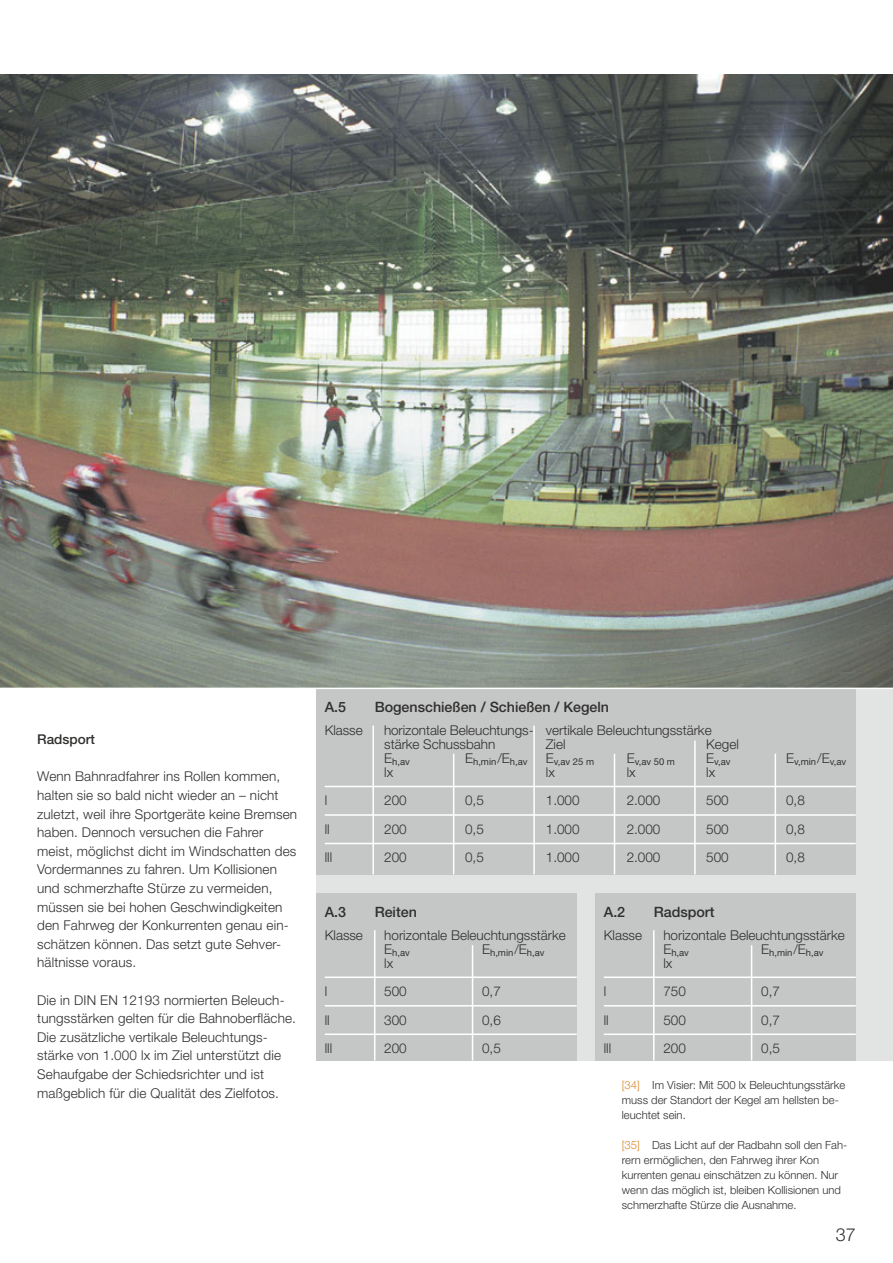
<style>
.page{position:relative;width:893px;height:1263px;background:#fff}
.page>*{position:absolute;margin:0;border:0;box-sizing:border-box;transform-origin:0 0}
.t1{font:300 18px "Helvetica Neue";color:#2f2f2e}
.t2{font:500 14.25px "Helvetica Neue";color:#2f2f2e}
.t3{font:300 13.5px/18.6px "Helvetica Neue";letter-spacing:.01em;color:#2f2f2e}
.t4{font:500 13.5px "Helvetica Neue";color:#2f2f2e}
.t5{font:300 11.25px/15px "Helvetica Neue";color:#2f2f2e}
.t6{font:9.45px "Helvetica Neue";color:#2f2f2e}
.s1{color:#d9882b}
</style>
<div class="page">
<img style="left:0;top:74px;width:893px;height:614px">
<div style="left:316px;top:688px;width:577px;height:372px;background:#e2e3e3"></div>
<div style="left:316px;top:688px;width:540px;height:186px;background:#c5c6c6"></div>
<hr style="left:372px;top:725px;width:2px;height:149px;background:#fff">
<hr style="left:453px;top:754px;width:1px;height:120px;background:#fff">
<hr style="left:614px;top:754px;width:1px;height:120px;background:#fff">
<hr style="left:694px;top:740px;width:2px;height:134px;background:#fff">
<hr style="left:775px;top:754px;width:1px;height:120px;background:#fff">
<hr style="left:533px;top:725px;width:2px;height:149px;background:#fff">
<hr style="left:325px;top:786px;width:531px;height:1px;background:#fff">
<hr style="left:325px;top:814px;width:531px;height:2px;background:#fff">
<hr style="left:325px;top:843px;width:531px;height:1px;background:#fff">
<div style="left:316px;top:893px;width:261px;height:167px;background:#c5c6c6"></div>
<hr style="left:325px;top:976px;width:252px;height:2px;background:#fff">
<hr style="left:325px;top:1005px;width:252px;height:1px;background:#fff">
<hr style="left:325px;top:1033px;width:252px;height:2px;background:#fff">
<hr style="left:374px;top:930px;width:1px;height:130px;background:#fff">
<hr style="left:472px;top:945px;width:1px;height:115px;background:#fff">
<div style="left:595px;top:893px;width:261px;height:167px;background:#c5c6c6"></div>
<hr style="left:604px;top:976px;width:252px;height:2px;background:#fff">
<hr style="left:604px;top:1005px;width:252px;height:1px;background:#fff">
<hr style="left:604px;top:1033px;width:252px;height:2px;background:#fff">
<hr style="left:653px;top:930px;width:1px;height:130px;background:#fff">
<hr style="left:751px;top:945px;width:1px;height:115px;background:#fff">
<hr style="left:0;top:688px;width:893px;height:1px;background:#fff">
<p class="t4" style="left:37px;top:734px;width:59px">Radsport</p>
<p class="t3" style="left:37px;top:768px;width:261px">Wenn Bahnradfahrer ins Rollen kommen, halten sie so bald nicht wieder an – nicht zuletzt, weil ihre Sportgeräte keine Bremsen haben. Dennoch versuchen die Fahrer meist, möglichst dicht im Windschatten des Vordermannes zu fahren. Um Kollisionen und schmerzhafte Stürze zu vermeiden, müssen sie bei hohen Geschwindigkeiten den Fahrweg der Konkurrenten genau ein&shy;schätzen können. Das setzt gute Sehver&shy;hältnisse voraus.</p>
<p class="t3" style="left:37px;top:992px;width:260px">Die in DIN EN 12193 normierten Beleuch&shy;tungsstärken gelten für die Bahnoberfläche.<br>Die zusätzliche vertikale Beleuchtungs&shy;stärke von 1.000 lx im Ziel unterstützt die Sehaufgabe der Schiedsrichter und ist maßgeblich für die Qualität des Zielfotos.</p>
<p class="t2" style="left:325px;top:702px;width:23px">A.5</p>
<p class="t2" style="left:375px;top:702px;width:236px">Bogenschießen / Schießen / Kegeln</p>
<p class="t3" style="left:325px;top:722px;width:39px">Klasse</p>
<p class="t3" style="left:384px;top:725px;width:329px;line-height:14px">horizontale Beleuchtungs- vertikale Beleuchtungsstärke stärke Schussbahn</p>
<p class="t3" style="left:546px;top:736px;width:21px">Ziel</p>
<p class="t3" style="left:706px;top:736px;width:34px">Kegel</p>
<p class="t6" style="left:384px;top:758px;width:27px"><sup>E</sup>h,av</p>
<p class="t6" style="left:465px;top:758px;width:64px"><sup>E</sup>h,min<sup>/E</sup>h,av</p>
<p class="t6" style="left:546px;top:758px;width:50px"><sup>E</sup>v,av 25 m</p>
<p class="t6" style="left:627px;top:758px;width:50px"><sup>E</sup>v,av 50 m</p>
<p class="t6" style="left:706px;top:758px;width:26px"><sup>E</sup>v,av</p>
<p class="t6" style="left:786px;top:758px;width:62px"><sup>E</sup>v,min<sup>/E</sup>v,av</p>
<p class="t3" style="left:384px;top:764px;width:10px">lx</p>
<p class="t3" style="left:546px;top:764px;width:10px">lx</p>
<p class="t3" style="left:627px;top:764px;width:10px">lx</p>
<p class="t3" style="left:706px;top:764px;width:10px">lx</p>
<p class="t3" style="left:325px;top:792px;width:4px">l</p>
<p class="t3" style="left:384px;top:792px;width:24px">200</p>
<p class="t3" style="left:465px;top:792px;width:20px">0,5</p>
<p class="t3" style="left:546px;top:792px;width:35px">1.000</p>
<p class="t3" style="left:627px;top:792px;width:35px">2.000</p>
<p class="t3" style="left:706px;top:792px;width:24px">500</p>
<p class="t3" style="left:786px;top:792px;width:20px">0,8</p>
<p class="t3" style="left:325px;top:821px;width:6px">ll</p>
<p class="t3" style="left:384px;top:821px;width:24px">200</p>
<p class="t3" style="left:465px;top:821px;width:20px">0,5</p>
<p class="t3" style="left:546px;top:821px;width:35px">1.000</p>
<p class="t3" style="left:627px;top:821px;width:35px">2.000</p>
<p class="t3" style="left:706px;top:821px;width:24px">500</p>
<p class="t3" style="left:786px;top:821px;width:20px">0,8</p>
<p class="t3" style="left:325px;top:849px;width:9px">lll</p>
<p class="t3" style="left:384px;top:849px;width:24px">200</p>
<p class="t3" style="left:465px;top:849px;width:20px">0,5</p>
<p class="t3" style="left:546px;top:849px;width:35px">1.000</p>
<p class="t3" style="left:627px;top:849px;width:35px">2.000</p>
<p class="t3" style="left:706px;top:849px;width:24px">500</p>
<p class="t3" style="left:786px;top:849px;width:20px">0,8</p>
<p class="t2" style="left:325px;top:907px;width:23px">A.3</p>
<p class="t2" style="left:375px;top:907px;width:44px">Reiten</p>
<p class="t3" style="left:325px;top:927px;width:40px">Klasse</p>
<p class="t3" style="left:384px;top:927px;width:183px">horizontale Beleuchtungsstärke</p>
<p class="t6" style="left:384px;top:949px;width:27px"><sup>E</sup>h,av</p>
<p class="t6" style="left:482px;top:949px;width:64px"><sup>E</sup>h,min<sup>/E</sup>h,av</p>
<p class="t3" style="left:384px;top:955px;width:10px">lx</p>
<p class="t3" style="left:325px;top:983px;width:4px">l</p>
<p class="t3" style="left:384px;top:983px;width:24px">500</p>
<p class="t3" style="left:482px;top:983px;width:20px">0,7</p>
<p class="t3" style="left:325px;top:1012px;width:6px">ll</p>
<p class="t3" style="left:384px;top:1012px;width:24px">300</p>
<p class="t3" style="left:482px;top:1012px;width:20px">0,6</p>
<p class="t3" style="left:325px;top:1040px;width:9px">lll</p>
<p class="t3" style="left:384px;top:1040px;width:24px">200</p>
<p class="t3" style="left:482px;top:1040px;width:20px">0,5</p>
<p class="t2" style="left:604px;top:907px;width:23px">A.2</p>
<p class="t2" style="left:654px;top:907px;width:62px">Radsport</p>
<p class="t3" style="left:604px;top:927px;width:40px">Klasse</p>
<p class="t3" style="left:663px;top:927px;width:183px">horizontale Beleuchtungsstärke</p>
<p class="t6" style="left:663px;top:949px;width:27px"><sup>E</sup>h,av</p>
<p class="t6" style="left:761px;top:949px;width:64px"><sup>E</sup>h,min<sup>/E</sup>h,av</p>
<p class="t3" style="left:663px;top:955px;width:10px">lx</p>
<p class="t3" style="left:604px;top:983px;width:4px">l</p>
<p class="t3" style="left:663px;top:983px;width:24px">750</p>
<p class="t3" style="left:761px;top:983px;width:20px">0,7</p>
<p class="t3" style="left:604px;top:1012px;width:6px">ll</p>
<p class="t3" style="left:663px;top:1012px;width:24px">500</p>
<p class="t3" style="left:761px;top:1012px;width:20px">0,7</p>
<p class="t3" style="left:604px;top:1040px;width:9px">lll</p>
<p class="t3" style="left:663px;top:1040px;width:24px">200</p>
<p class="t3" style="left:761px;top:1040px;width:20px">0,5</p>
<p class="t5" style="left:622px;top:1078px;width:225px"><span class="s1">[34]</span> Im Visier: Mit 500 lx Beleuchtungsstärke muss der Standort der Kegel am hellsten be&shy;leuchtet sein.</p>
<p class="t5" style="left:622px;top:1138px;width:227px"><span class="s1">[35]</span> Das Licht auf der Radbahn soll den Fah&shy;rern ermöglichen, den Fahrweg ihrer Kon kurrenten genau einschätzen zu können. Nur wenn das möglich ist, bleiben Kollisionen und schmerzhafte Stürze die Ausnahme.</p>
<h1 class="t1" style="left:836px;top:1228px;width:21px">37</h1>
</div>
